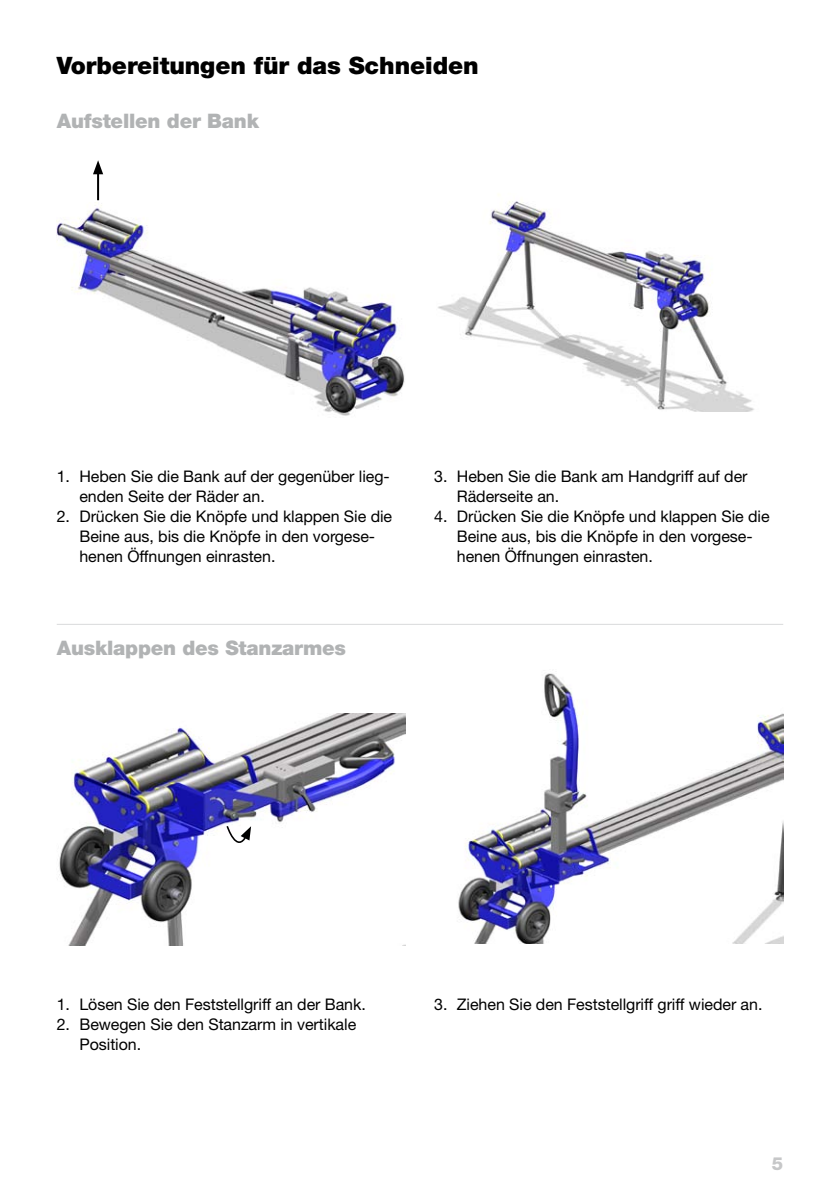
<style>
.page{position:relative;width:840px;height:1191px;background:#fff}
.page>*{position:absolute;margin:0;border:0;box-sizing:border-box;transform-origin:0 0}
.t1{font:900 24px "Helvetica Neue LT Pro";letter-spacing:-.005em;color:#000}
.t2{font:900 20px "Helvetica Neue LT Pro";letter-spacing:-.01em;color:#b1b3b4}
.t3{font:800 18px "Helvetica Neue LT Pro";color:#c6c7c8}
.t4{font:16px/20px "Helvetica Neue LT Pro";letter-spacing:-.005em;color:#000}
</style>
<div class="page">
<img style="left:458px;top:673px;width:324px;height:270px">
<img style="left:57px;top:205px;width:348px;height:211px">
<img style="left:59px;top:713px;width:346px;height:232px">
<hr style="left:97px;top:171px;width:2px;height:29px;background:#000">
<svg style="left:93px;top:160px;width:10px;height:14px"></svg>
<svg style="left:225px;top:824px;width:26px;height:31px"></svg>
<img style="left:438px;top:194px;width:316px;height:217px">
<hr style="left:57px;top:624px;width:725px;height:1px;background:#d9dadb">
<h1 class="t1" style="left:57px;top:51px;width:423px">Vorbereitungen für das Schneiden</h1>
<p class="t2" style="left:57px;top:108px;width:203px">Aufstellen der Bank</p>
<p class="t4" style="left:79px;top:466px;width:312px;text-indent:-23px">1. Heben Sie die Bank auf der gegenüber lieg&shy;enden Seite der Räder an.</p>
<p class="t4" style="left:79px;top:506px;width:314px;text-indent:-23px">2. Drücken Sie die Knöpfe und klappen Sie die<br>Beine aus, bis die Knöpfe in den vorgese&shy;henen Öffnungen einrasten.</p>
<p class="t2" style="left:57px;top:636px;width:290px">Ausklappen des Stanzarmes</p>
<p class="t4" style="left:456px;top:466px;width:292px;text-indent:-23px">3. Heben Sie die Bank am Handgriff auf der<br>Räderseite an.</p>
<p class="t4" style="left:456px;top:506px;width:314px;text-indent:-23px">4. Drücken Sie die Knöpfe und klappen Sie die<br>Beine aus, bis die Knöpfe in den vorgese&shy;henen Öffnungen einrasten.</p>
<p class="t4" style="left:57px;top:993px;width:310px">1. Lösen Sie den Feststellgriff an der Bank.</p>
<p class="t4" style="left:79px;top:1013px;width:278px;text-indent:-23px">2. Bewegen Sie den Stanzarm in vertikale<br>Position.</p>
<p class="t4" style="left:434px;top:993px;width:329px">3. Ziehen Sie den Feststellgriff griff wieder an.</p>
<p class="t3" style="left:771px;top:1152px;width:13px">5</p>
</div>
